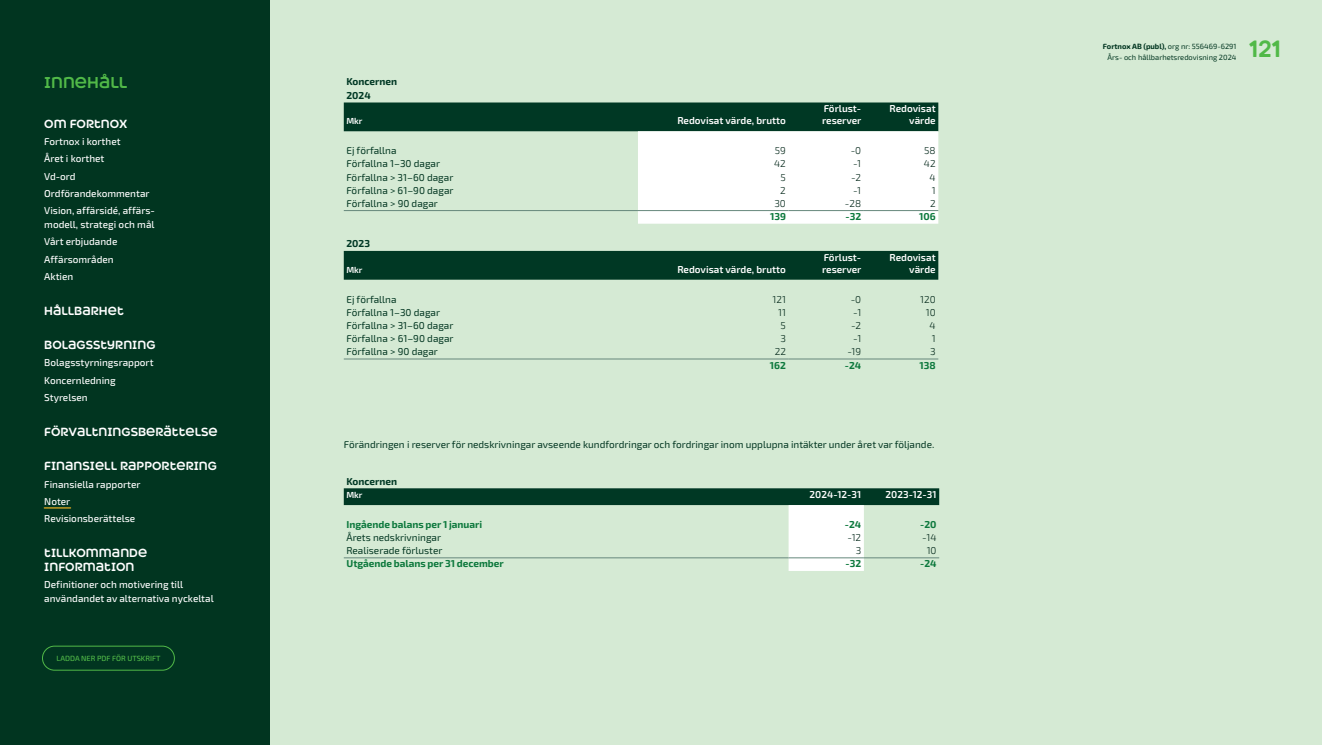
<style>
.page{position:relative;width:1322px;height:745px;background:#fff}
.page>*{position:absolute;margin:0;border:0;box-sizing:border-box;transform-origin:0 0}
.t1{font:700 22.5px "Heavitas Neue";color:#51b948}
.t2{font:700 15px "Heavitas Neue";color:#51b948}
.t3{font:700 11.25px/13.8px "Heavitas Neue";color:#fff}
.t4{font:500 10px/17.2px "Exo 2";color:#fff}
.Fnox-cellText{font:10px "Exo 2";color:#013520}
.Fnox-cellText-rightaligned_header{font:600 10px/12px "Exo 2";color:#fff}
.BRÖDTEXT{font:10px "Exo 2";color:#013520}
.Fnox-cellText-rightaligned{font:300 10px "Exo 2";color:#002517}
.TAXONOMI_fet_vänster{font:700 10px "Exo 2";color:#0d793d}
.TAXONOMI_fet_höger{font:700 10px "Exo 2";color:#0d793d}
.TAXONOMI_Rubrik{font:700 10px "Exo 2";color:#003824}
.Fnox-tableheader{font:600 8.75px "Exo 2";color:#fff}
.t5{font:7.5px/11.2px "Exo 2";color:#013520;text-align:right}
.t6{font:500 7.5px "Exo 2";color:#51b948}
.s1{font-weight:700}
</style>
<div class="page">
<div style="left:269px;top:0;width:1053px;height:744px;background:#d5ead4"></div>
<div style="left:0;top:0;width:269px;height:744px;background:#013520"></div>
<div style="left:42px;top:645px;width:133px;height:25px;border:1px solid #51b948;border-radius:12px"></div>
<svg style="left:344px;top:102px;width:594px;height:177px"></svg>
<div style="left:638px;top:131px;width:300px;height:92px;background:#fff"></div>
<hr style="left:344px;top:358px;width:294px;height:1px;background:#66887c">
<hr style="left:344px;top:210px;width:294px;height:1px;background:#66887c">
<hr style="left:638px;top:210px;width:150px;height:1px;background:#66887c">
<hr style="left:788px;top:210px;width:76px;height:1px;background:#66887c">
<hr style="left:864px;top:210px;width:74px;height:1px;background:#66887c">
<hr style="left:638px;top:358px;width:150px;height:1px;background:#66887c">
<hr style="left:788px;top:358px;width:76px;height:1px;background:#66887c">
<hr style="left:864px;top:358px;width:74px;height:1px;background:#66887c">
<svg style="left:344px;top:488px;width:595px;height:82px"></svg>
<hr style="left:344px;top:557px;width:444px;height:1px;background:#66887c">
<hr style="left:788px;top:557px;width:76px;height:1px;background:#66887c">
<hr style="left:864px;top:557px;width:75px;height:1px;background:#66887c">
<svg style="left:44px;top:507px;width:27px;height:1px"></svg>
<h2 class="t2" style="left:44px;top:73px;width:85px">INNEHÅLL</h2>
<p class="t3" style="left:44px;top:117px;width:85px">OM FORTNOX</p>
<p class="t4" style="left:44px;top:132px;width:112px">Fortnox i korthet<br>Året i korthet<br>Vd-ord<br>Ordförandekommentar<br>Vision, affärsidé, affärs-</p>
<p class="t4" style="left:44px;top:215px;width:112px">modell, strategi och mål<br>Vårt erbjudande<br>Affärsområden<br>Aktien</p>
<p class="t3" style="left:44px;top:303px;width:81px">HÅLLBARHET</p>
<p class="t3" style="left:44px;top:338px;width:113px">BOLAGSSTYRNING</p>
<p class="t4" style="left:44px;top:353px;width:111px">Bolagsstyrningsrapport<br>Koncernledning<br>Styrelsen</p>
<p class="t3" style="left:44px;top:424px;width:175px">FÖRVALTNINGSBERÄTTELSE</p>
<p class="t3" style="left:44px;top:459px;width:174px">FINANSIELL RAPPORTERING</p>
<p class="t4" style="left:44px;top:475px;width:98px">Finansiella rapporter<br>Noter<br>Revisionsberättelse</p>
<p class="t3" style="left:44px;top:545px;width:104px">TILLKOMMANDE<br>INFORMATION</p>
<p class="t4" style="left:44px;top:576px;width:171px;line-height:13.8px">Definitioner och motivering till användandet av alternativa nyckeltal</p>
<p class="t6" style="left:56px;top:653px;width:106px">LADDA NER PDF FÖR UTSKRIFT</p>
<p class="TAXONOMI_Rubrik" style="left:346px;top:74px;width:52px">Koncernen</p>
<p class="TAXONOMI_Rubrik" style="left:346px;top:88px;width:26px">2024</p>
<p class="Fnox-tableheader" style="left:346px;top:115px;width:18px">Mkr</p>
<p class="Fnox-cellText-rightaligned_header" style="left:677px;top:114px;width:110px">Redovisat värde, brutto</p>
<p class="Fnox-cellText-rightaligned_header" style="left:822px;top:102px;width:41px">Förlust&shy;reserver</p>
<p class="Fnox-cellText-rightaligned_header" style="left:889px;top:102px;width:48px;text-align:right">Redovisat värde</p>
<p class="Fnox-cellText" style="left:346px;top:143px;width:52px">Ej förfallna</p>
<p class="Fnox-cellText-rightaligned" style="left:775px;top:144px;width:13px">59</p>
<p class="Fnox-cellText-rightaligned" style="left:850px;top:144px;width:12px">-0</p>
<p class="Fnox-cellText-rightaligned" style="left:924px;top:144px;width:13px">58</p>
<p class="Fnox-cellText" style="left:346px;top:157px;width:95px">Förfallna 1–30 dagar</p>
<p class="Fnox-cellText-rightaligned" style="left:774px;top:157px;width:13px">42</p>
<p class="Fnox-cellText-rightaligned" style="left:853px;top:157px;width:10px">-1</p>
<p class="Fnox-cellText-rightaligned" style="left:924px;top:157px;width:13px">42</p>
<p class="Fnox-cellText" style="left:346px;top:170px;width:108px">Förfallna &gt; 31–60 dagar</p>
<p class="Fnox-cellText-rightaligned" style="left:780px;top:170px;width:7px">5</p>
<p class="Fnox-cellText-rightaligned" style="left:851px;top:170px;width:12px">-2</p>
<p class="Fnox-cellText-rightaligned" style="left:929px;top:170px;width:8px">4</p>
<p class="Fnox-cellText" style="left:346px;top:183px;width:109px">Förfallna &gt; 61–90 dagar</p>
<p class="Fnox-cellText-rightaligned" style="left:780px;top:183px;width:7px">2</p>
<p class="Fnox-cellText-rightaligned" style="left:853px;top:183px;width:10px">-1</p>
<p class="Fnox-cellText-rightaligned" style="left:932px;top:183px;width:5px">1</p>
<p class="Fnox-cellText" style="left:346px;top:196px;width:93px">Förfallna &gt; 90 dagar</p>
<p class="Fnox-cellText-rightaligned" style="left:774px;top:196px;width:13px">30</p>
<p class="Fnox-cellText-rightaligned" style="left:845px;top:196px;width:18px">-28</p>
<p class="Fnox-cellText-rightaligned" style="left:930px;top:196px;width:7px">2</p>
<p class="TAXONOMI_fet_höger" style="left:770px;top:209px;width:17px">139</p>
<p class="TAXONOMI_fet_höger" style="left:845px;top:209px;width:17px">-32</p>
<p class="TAXONOMI_fet_höger" style="left:919px;top:209px;width:18px">106</p>
<p class="TAXONOMI_Rubrik" style="left:346px;top:236px;width:25px">2023</p>
<p class="Fnox-tableheader" style="left:346px;top:263px;width:18px">Mkr</p>
<p class="Fnox-cellText-rightaligned_header" style="left:677px;top:262px;width:110px">Redovisat värde, brutto</p>
<p class="Fnox-cellText-rightaligned_header" style="left:822px;top:250px;width:41px">Förlust&shy;reserver</p>
<p class="Fnox-cellText-rightaligned_header" style="left:889px;top:250px;width:48px;text-align:right">Redovisat värde</p>
<p class="Fnox-cellText" style="left:346px;top:292px;width:52px">Ej förfallna</p>
<p class="Fnox-cellText-rightaligned" style="left:772px;top:292px;width:15px">121</p>
<p class="Fnox-cellText-rightaligned" style="left:850px;top:292px;width:12px">-0</p>
<p class="Fnox-cellText-rightaligned" style="left:920px;top:292px;width:17px">120</p>
<p class="Fnox-cellText" style="left:346px;top:305px;width:95px">Förfallna 1–30 dagar</p>
<p class="Fnox-cellText-rightaligned" style="left:778px;top:305px;width:9px">11</p>
<p class="Fnox-cellText-rightaligned" style="left:853px;top:305px;width:10px">-1</p>
<p class="Fnox-cellText-rightaligned" style="left:926px;top:305px;width:11px">10</p>
<p class="Fnox-cellText" style="left:346px;top:318px;width:108px">Förfallna &gt; 31–60 dagar</p>
<p class="Fnox-cellText-rightaligned" style="left:780px;top:318px;width:7px">5</p>
<p class="Fnox-cellText-rightaligned" style="left:851px;top:318px;width:12px">-2</p>
<p class="Fnox-cellText-rightaligned" style="left:929px;top:318px;width:8px">4</p>
<p class="Fnox-cellText" style="left:346px;top:331px;width:109px">Förfallna &gt; 61–90 dagar</p>
<p class="Fnox-cellText-rightaligned" style="left:780px;top:331px;width:7px">3</p>
<p class="Fnox-cellText-rightaligned" style="left:853px;top:331px;width:10px">-1</p>
<p class="Fnox-cellText-rightaligned" style="left:932px;top:331px;width:5px">1</p>
<p class="Fnox-cellText" style="left:346px;top:345px;width:93px">Förfallna &gt; 90 dagar</p>
<p class="Fnox-cellText-rightaligned" style="left:775px;top:345px;width:13px">22</p>
<p class="Fnox-cellText-rightaligned" style="left:847px;top:345px;width:15px">-19</p>
<p class="Fnox-cellText-rightaligned" style="left:930px;top:345px;width:7px">3</p>
<p class="TAXONOMI_fet_höger" style="left:770px;top:357px;width:18px">162</p>
<p class="TAXONOMI_fet_höger" style="left:845px;top:357px;width:18px">-24</p>
<p class="TAXONOMI_fet_höger" style="left:919px;top:357px;width:18px">138</p>
<p class="BRÖDTEXT" style="left:344px;top:437px;width:592px">Förändringen i reserver för nedskrivningar avseende kundfordringar och fordringar inom upplupna intäkter under året var följande.</p>
<p class="TAXONOMI_Rubrik" style="left:346px;top:473px;width:52px">Koncernen</p>
<p class="Fnox-tableheader" style="left:346px;top:488px;width:18px">Mkr</p>
<p class="Fnox-cellText-rightaligned_header" style="left:809px;top:487px;width:53px">2024-12-31</p>
<p class="Fnox-cellText-rightaligned_header" style="left:885px;top:487px;width:52px">2023-12-31</p>
<p class="TAXONOMI_fet_vänster" style="left:346px;top:516px;width:137px">Ingående balans per 1 januari</p>
<p class="TAXONOMI_fet_höger" style="left:845px;top:516px;width:18px">-24</p>
<p class="TAXONOMI_fet_höger" style="left:920px;top:516px;width:18px">-20</p>
<p class="Fnox-cellText" style="left:346px;top:530px;width:96px">Årets nedskrivningar</p>
<p class="Fnox-cellText-rightaligned" style="left:847px;top:530px;width:15px">-12</p>
<p class="Fnox-cellText-rightaligned" style="left:922px;top:530px;width:16px">-14</p>
<p class="Fnox-cellText" style="left:346px;top:543px;width:97px">Realiserade förluster</p>
<p class="Fnox-cellText-rightaligned" style="left:855px;top:543px;width:7px">3</p>
<p class="Fnox-cellText-rightaligned" style="left:926px;top:543px;width:11px">10</p>
<p class="TAXONOMI_fet_vänster" style="left:346px;top:556px;width:159px">Utgående balans per 31 december</p>
<p class="TAXONOMI_fet_höger" style="left:845px;top:556px;width:17px">-32</p>
<p class="TAXONOMI_fet_höger" style="left:920px;top:556px;width:18px">-24</p>
<p class="t5" style="left:1103px;top:40px;width:135px"><span class="s1">Fortnox AB (publ),</span> org nr: 556469-6291<br>Års- och hållbarhetsredovisning 2024</p>
<h1 class="t1" style="left:1249px;top:35px;width:34px">121</h1>
</div>
